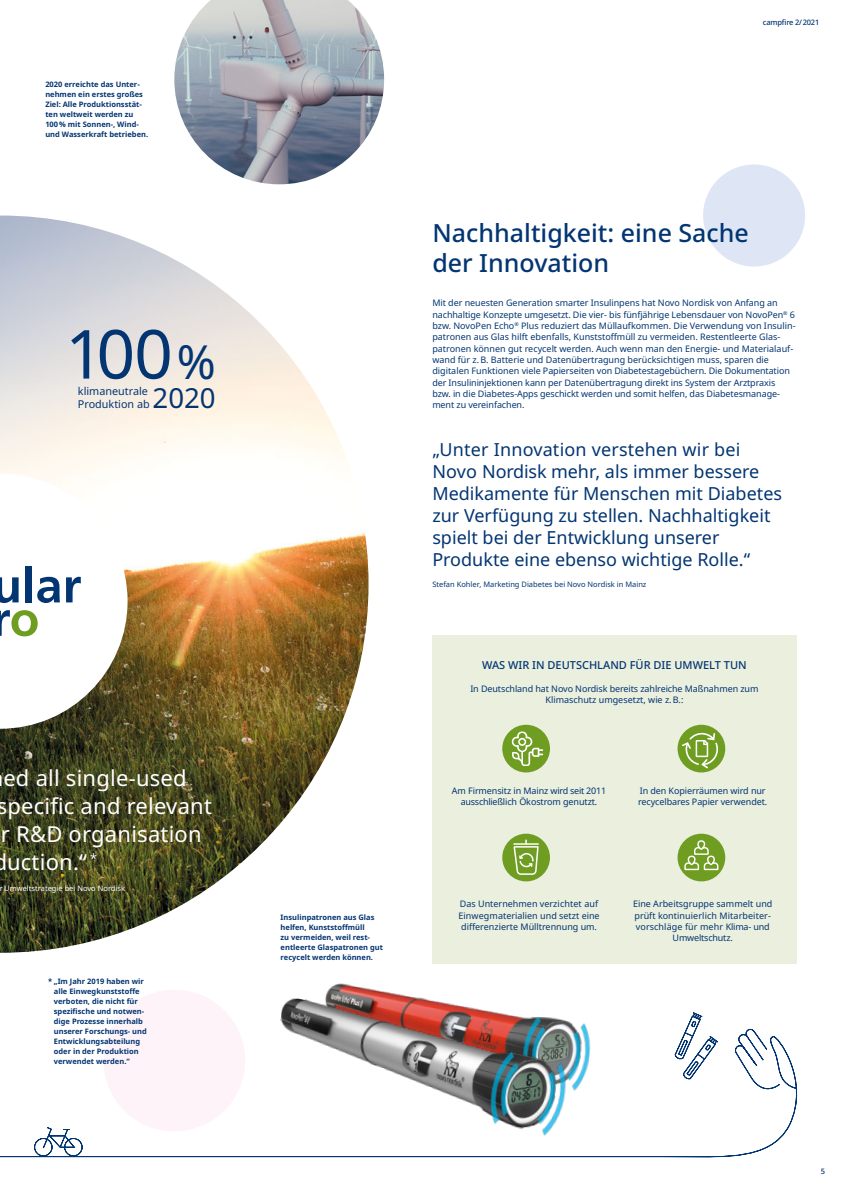
<style>
.page{position:relative;width:842px;height:1191px;background:#fff}
.page>*{position:absolute;margin:0;border:0;box-sizing:border-box;transform-origin:0 0}
.t1{font:67.7px "Apis";color:#033572}
.t2{font:47px "Apis";color:#033572}
.t3{font:27.6px "Apis";color:#033572}
.t4{font:500 25px/30px "Apis";color:#033572}
.t5{font:22px "Apis";letter-spacing:.01em;color:#fff}
.t6{font:18px/22px "Apis";color:#033572}
.t7{font:500 11px "Apis";color:#033572}
.t8{font:10.8px "Apis";color:#033572}
.t9{font:9px/11.3px "Apis";letter-spacing:-.005em;color:#033572;text-align:center}
.t10{font:700 7.5px/10px "Apis";color:#033572}
.t11{font:7.5px "Apis";color:#033572}
.t12{font:7.5px "Apis";color:#fff}
.t13{font:500 7.5px "Apis";letter-spacing:-.025em;color:#033572}
</style>
<div class="page">
<div style="left:703px;top:164px;width:102px;height:102px;background:#dee6f6;border-radius:50%"></div>
<img style="left:0;top:215px;width:369px;height:737px">
<img style="left:174px;top:0;width:210px;height:184px">
<div style="left:103px;top:989px;width:142px;height:142px;background:#fdf3f8;border-radius:50%"></div>
<svg style="left:0;top:473px;width:128px;height:256px"></svg>
<img style="left:325px;top:983px;width:81px;height:13px">
<img style="left:282px;top:996px;width:185px;height:11px">
<svg style="left:0;top:1007px;width:798px;height:150px"></svg>
<div style="left:432px;top:635px;width:365px;height:329px;background:#eaefde"></div>
<div style="left:502px;top:724px;width:48px;height:48px;background:#6f9d21;border-radius:50%"></div>
<svg style="left:511px;top:731px;width:32px;height:35px"></svg>
<div style="left:677px;top:724px;width:48px;height:48px;background:#6f9d21;border-radius:50%"></div>
<svg style="left:682px;top:733px;width:36px;height:35px"></svg>
<div style="left:502px;top:833px;width:48px;height:48px;background:#6f9d21;border-radius:50%"></div>
<svg style="left:513px;top:839px;width:26px;height:36px"></svg>
<div style="left:677px;top:833px;width:48px;height:48px;background:#6f9d21;border-radius:50%"></div>
<svg style="left:684px;top:840px;width:34px;height:30px"></svg>
<p class="t10" style="left:45px;top:80px;width:104px">2020 erreichte das Unter&shy;nehmen ein erstes großes<br>Ziel: Alle Produktionsstät&shy;ten weltweit werden zu<br>100% mit Sonnen-, Wind&shy;und Wasserkraft betrieben.</p>
<h1 class="t1" style="left:65px;top:306px;width:109px">100</h1>
<p class="t8" style="left:78px;top:383px;width:72px">klimaneutrale</p>
<h2 class="t2" style="left:177px;top:328px;width:41px">%</h2>
<p class="t8" style="left:78px;top:397px;width:73px">Produktion ab</p>
<h3 class="t3" style="left:153px;top:379px;width:65px">2020</h3>
<h3 class="t5" style="left:3px;top:762px;width:185px">ed all single-used</h3>
<h3 class="t5" style="left:-3px;top:790px;width:217px">specific and relevant</h3>
<h3 class="t5" style="left:1px;top:818px;width:202px">r R&amp;D organisation</h3>
<h3 class="t5" style="left:7px;top:846px;width:92px">uction.“ <sup>*</sup></h3>
<p class="t12" style="left:-1px;top:883px;width:127px">r Umweltstrategie bei Novo Nordisk</p>
<p class="t10" style="left:54px;top:976px;width:95px;text-indent:-6px">* „Im Jahr 2019 haben wir alle Einwegkunststoffe verboten, die nicht für spezifische und notwen&shy;dige Prozesse innerhalb unserer Forschungs- und<br>Entwicklungsabteilung oder in der Produktion verwendet werden.“</p>
<p class="t13" style="left:763px;top:17px;width:58px">campfire 2/2021</p>
<p class="t10" style="left:281px;top:912px;width:104px">Insulinpatronen aus Glas helfen, Kunststoffmüll<br>zu vermeiden, weil rest&shy;entleerte Glaspatronen gut recycelt werden können.</p>
<h3 class="t4" style="left:432px;top:219px;width:318px">Nachhaltigkeit: eine Sache der Innovation</h3>
<p class="t9" style="left:432px;top:297px;width:365px;text-align:left">Mit der neuesten Generation smarter Insulinpens hat Novo Nordisk von Anfang an nachhaltige Konzepte umgesetzt. Die vier- bis fünfjährige Lebensdauer von NovoPen<sup>®</sup> 6 bzw. NovoPen Echo<sup>®</sup> Plus reduziert das Müllaufkommen. Die Verwendung von Insulin&shy;patronen aus Glas hilft ebenfalls, Kunststoffmüll zu vermeiden. Restentleerte Glas&shy;patronen können gut recycelt werden. Auch wenn man den Energie- und Materialauf&shy;wand für z.B. Batterie und Datenübertragung berücksichtigen muss, sparen die digitalen Funktionen viele Papierseiten von Diabetestagebüchern. Die Dokumentation der Insulininjektionen kann per Datenübertragung direkt ins System der Arztpraxis bzw. in die Diabetes-Apps geschickt werden und somit helfen, das Diabetesmanage&shy;ment zu vereinfachen.</p>
<h3 class="t6" style="left:432px;top:439px;width:351px">„Unter Innovation verstehen wir bei Novo Nordisk mehr, als immer bessere Medikamente für Menschen mit Diabetes zur Verfügung zu stellen. Nachhaltigkeit spielt bei der Entwicklung unserer Produkte eine ebenso wichtige Rolle.“</h3>
<p class="t11" style="left:432px;top:579px;width:216px">Stefan Kohler, Marketing Diabetes bei Novo Nordisk in Mainz</p>
<p class="t7" style="left:482px;top:657px;width:266px">WAS WIR IN DEUTSCHLAND FÜR DIE UMWELT TUN</p>
<p class="t9" style="left:470px;top:683px;width:290px">In Deutschland hat Novo Nordisk bereits zahlreiche Maßnahmen zum<br>Klimaschutz umgesetzt, wie z.B.:</p>
<p class="t9" style="left:452px;top:785px;width:156px">Am Firmensitz in Mainz wird seit 2011 ausschließlich Ökostrom genutzt.</p>
<p class="t9" style="left:638px;top:785px;width:131px;text-align:left">In den Kopierräumen wird nur recycelbares Papier verwendet.</p>
<p class="t9" style="left:458px;top:898px;width:143px">Das Unternehmen verzichtet auf<br>Einwegmaterialien und setzt eine differenzierte Mülltrennung um.</p>
<p class="t9" style="left:633px;top:898px;width:141px">Eine Arbeitsgruppe sammelt und prüft kontinuierlich Mitarbeiter&shy;vorschläge für mehr Klima- und<br>Umweltschutz.</p>
<p class="t13" style="left:821px;top:1166px;width:6px">5</p>
</div>
